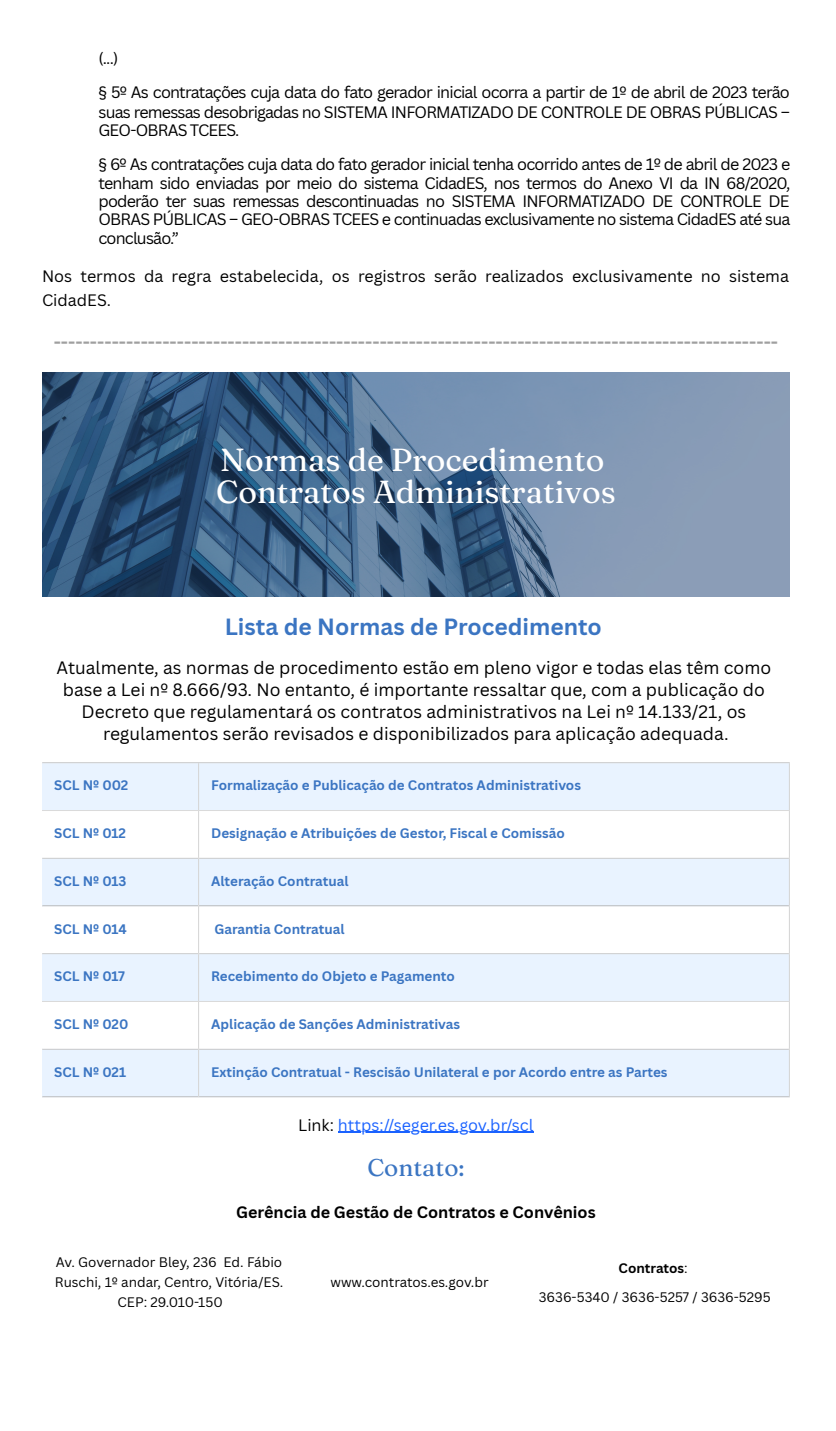
<style>
.page{position:relative;width:836px;height:1431px;background:#fff}
.page>*{position:absolute;margin:0;border:0;box-sizing:border-box;transform-origin:0 0}
.t1{font:31.95px "Fraunces 9 pt";color:#fff}
.t2{font:24.15px "Fraunces 9 pt";color:#3b75c2}
.t3{font:700 22.8px "Canva Sans";color:#3b75c2}
.t4{font:700 18.75px "Canva Sans";color:#9f9f9f}
.t5{font:17.4px/22.2px "Canva Sans";color:#000;text-align:center}
.t6{font:16.05px/18.6px "Canva Sans";letter-spacing:-.05em;color:#000;text-align:justify}
.t7{font:16.05px/24.2px "Canva Sans";color:#000}
.t8{font:700 16.05px "Canva Sans";color:#000}
.t9{font:16.05px "Canva Sans";color:#1a62ff}
.t10{font:700 13.5px "Canva Sans";color:#3b75c2}
.t11{font:13.5px/20.1px "Canva Sans";color:#000;text-align:center}
.t12{font:700 13.5px "Canva Sans";color:#000}
.s1{color:#000}
.s2{font-weight:400}
</style>
<div class="page">
<hr style="left:338px;top:1132px;width:195px;height:1px;background:#1a62ff">
<img style="left:42px;top:372px;width:747px;height:225px">
<svg style="left:42px;top:763px;width:746px;height:333px;fill:#e9f3ff"></svg>
<hr style="left:198px;top:763px;width:1px;height:333px;background:#dbdbdb">
<hr style="left:788px;top:763px;width:1px;height:333px;background:#dbdbdb">
<hr style="left:42px;top:762px;width:747px;height:1px;background:#dbdbdb">
<hr style="left:42px;top:810px;width:747px;height:1px;background:#dbdbdb">
<hr style="left:42px;top:858px;width:747px;height:1px;background:#dbdbdb">
<hr style="left:42px;top:905px;width:747px;height:1px;background:#dbdbdb">
<hr style="left:42px;top:953px;width:747px;height:1px;background:#dbdbdb">
<hr style="left:42px;top:1001px;width:747px;height:1px;background:#dbdbdb">
<hr style="left:42px;top:1049px;width:747px;height:1px;background:#dbdbdb">
<hr style="left:42px;top:1096px;width:747px;height:1px;background:#dbdbdb">
<p class="t6" style="left:98px;top:49px;width:21px">(...)</p>
<p class="t6" style="left:98px;top:83px;width:693px">§ 5º As contratações cuja data do fato gerador inicial ocorra a partir de 1º de abril de 2023 terão suas remessas desobrigadas no SISTEMA INFORMATIZADO DE CONTROLE DE OBRAS PÚBLICAS – GEO-OBRAS TCEES.</p>
<p class="t6" style="left:98px;top:154px;width:693px">§ 6º As contratações cuja data do fato gerador inicial tenha ocorrido antes de 1º de abril de 2023 e tenham sido enviadas por meio do sistema CidadES, nos termos do Anexo VI da IN 68/2020, poderão ter suas remessas descontinuadas no SISTEMA INFORMATIZADO DE CONTROLE DE OBRAS PÚBLICAS – GEO-OBRAS TCEES e continuadas exclusivamente no sistema CidadES até sua conclusão.”</p>
<p class="t7" style="left:42px;top:263px;width:748px">Nos termos da regra estabelecida, os registros serão realizados exclusivamente no sistema<br>CidadES.</p>
<p class="t4" style="left:54px;top:329px;width:726px">----------------------------------------------------------------------------------------------------</p>
<p class="t1" style="left:220px;top:440px;width:386px">Normas de Procedimento</p>
<p class="t1" style="left:216px;top:472px;width:401px">Contratos Administrativos</p>
<p class="t3" style="left:225px;top:611px;width:378px">Lista de Normas de Procedimento</p>
<p class="t5" style="left:56px;top:656px;width:716px">Atualmente, as normas de procedimento estão em pleno vigor e todas elas têm como base a Lei nº 8.666/93. No entanto, é importante ressaltar que, com a publicação do Decreto que regulamentará os contratos administrativos na Lei nº 14.133/21, os regulamentos serão revisados e disponibilizados para aplicação adequada.</p>
<p class="t10" style="left:54px;top:776px;width:76px">SCL Nº 002</p>
<p class="t10" style="left:211px;top:776px;width:371px">Formalização e Publicação de Contratos Administrativos</p>
<p class="t10" style="left:54px;top:824px;width:73px">SCL Nº 012</p>
<p class="t10" style="left:211px;top:824px;width:355px">Designação e Atribuições de Gestor, Fiscal e Comissão</p>
<p class="t10" style="left:54px;top:872px;width:74px">SCL Nº 013</p>
<p class="t10" style="left:211px;top:872px;width:139px">Alteração Contratual</p>
<p class="t10" style="left:54px;top:919px;width:74px">SCL Nº 014</p>
<p class="t10" style="left:214px;top:919px;width:132px">Garantia Contratual</p>
<p class="t10" style="left:54px;top:967px;width:72px">SCL Nº 017</p>
<p class="t10" style="left:211px;top:967px;width:245px">Recebimento do Objeto e Pagamento</p>
<p class="t10" style="left:54px;top:1015px;width:76px">SCL Nº 020</p>
<p class="t10" style="left:211px;top:1015px;width:250px">Aplicação de Sanções Administrativas</p>
<p class="t10" style="left:54px;top:1062px;width:74px">SCL Nº 021</p>
<p class="t10" style="left:211px;top:1062px;width:458px">Extinção Contratual - Rescisão Unilateral e por Acordo entre as Partes</p>
<p class="t9" style="left:298px;top:1114px;width:237px"><span class="s1">Link:</span> https://seger.es.gov.br/scl</p>
<p class="t2" style="left:367px;top:1153px;width:99px">Contato:</p>
<p class="t8" style="left:236px;top:1200px;width:361px">Gerência de Gestão de Contratos e Convênios</p>
<p class="t11" style="left:55px;top:1252px;width:230px">Av. Governador Bley, 236 Ed. Fábio<br>Ruschi, 1º andar, Centro, Vitória/ES.<br>CEP: 29.010-150</p>
<p class="t11" style="left:330px;top:1272px;width:160px">www.contratos.es.gov.br</p>
<p class="t12" style="left:618px;top:1259px;width:71px">Contratos<span class="s2">:</span></p>
<p class="t11" style="left:539px;top:1287px;width:233px">3636-5340 / 3636-5257 / 3636-5295</p>
</div>
